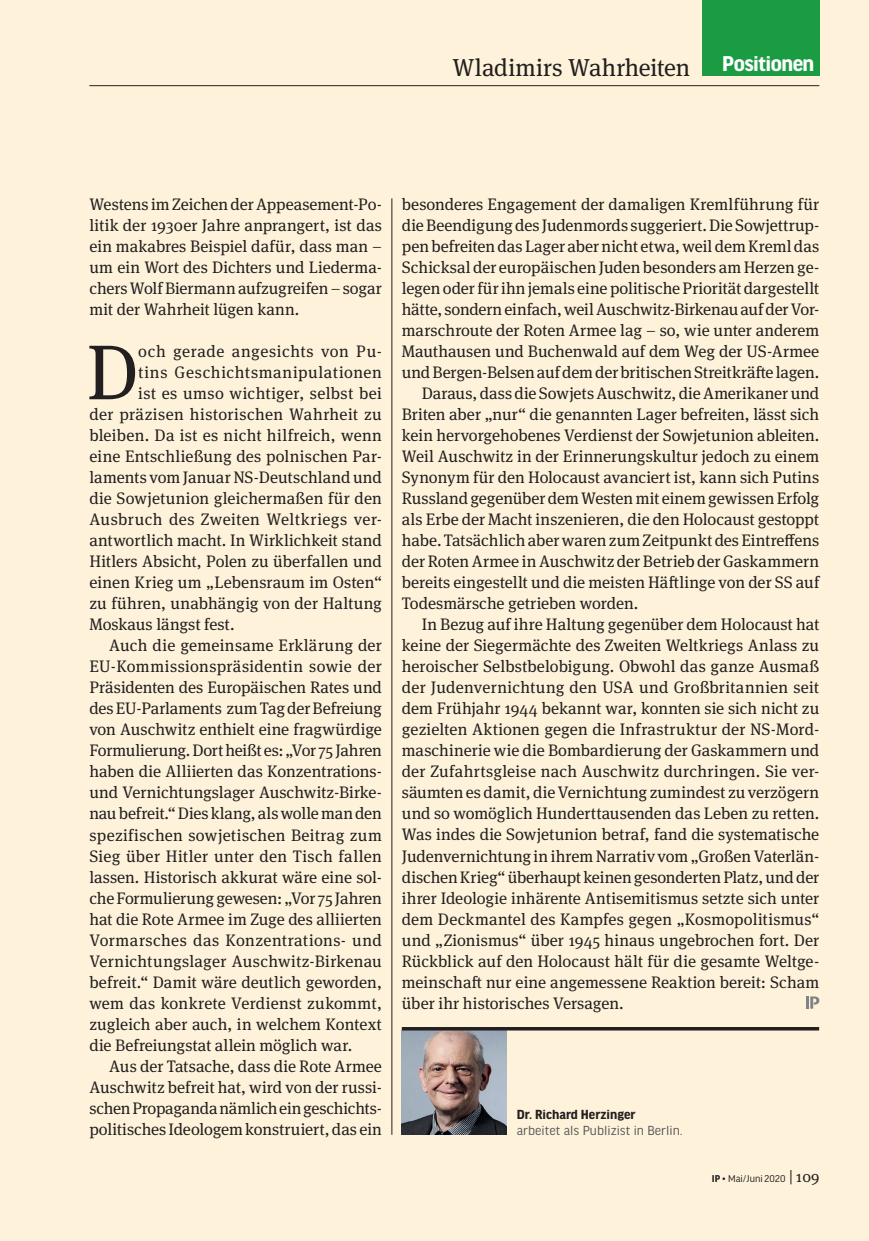
<style>
.page{position:relative;width:869px;height:1241px;background:#fff}
.page>*{position:absolute;margin:0;border:0;box-sizing:border-box;transform-origin:0 0}
.t1{font:77.52px "Meta Serif Pro";color:#231f20}
.t2{font:24.5px "Meta Serif Pro";letter-spacing:-.005em;color:#231f20}
.t3{font:700 22.75px "Good Headline Pro";letter-spacing:-.025em;color:#fff}
.t4{font:16.62px/21px "Meta Serif Pro";color:#231f20;text-align:justify}
.t5{font:16.62px "Meta Serif Pro";letter-spacing:.02em;color:#231f20}
.t6{font:16.62px "Meta Serif Pro";letter-spacing:.025em;color:#231f20}
.t7{font:16.62px "Meta Serif Pro";letter-spacing:.035em;color:#231f20}
.t8{font:14px "Good Headline Pro";color:#57585a}
.t9{font:700 14px "Good Headline Pro";color:#231f20}
.t10{font:10.5px "Good Headline Pro";color:#231f20}
.s1{font-weight:700}
.s2{font-family:"Meta Serif Pro";font-size:15.75px}
</style>
<div class="page">
<div style="left:0;top:0;width:868px;height:1240px;background:#fef3da"></div>
<hr style="left:89px;top:85px;width:730px;height:1px;background:#231f20">
<div style="left:701px;top:0;width:118px;height:76px;background:#1b9c42"></div>
<hr style="left:391px;top:198px;width:1px;height:936px;background:#231f20">
<img style="left:401px;top:1030px;width:105px;height:104px">
<svg style="left:401px;top:1027px;width:417px;height:3px"></svg>
<svg style="left:806px;top:996px;width:13px;height:12px"></svg>
<h2 class="t2" style="left:452px;top:49px;width:239px">Wladimirs Wahrheiten</h2>
<h3 class="t3" style="left:721px;top:53px;width:94px">Positionen</h3>
<p class="t4" style="left:89px;top:193px;width:294px">Westens im Zeichen der Appeasement-Po&shy;litik der 1930er Jahre anprangert, ist das ein makabres Beispiel dafür, dass man – um ein Wort des Dichters und Liederma&shy;chers Wolf Biermann aufzugreifen – sogar mit der Wahrheit lügen kann.</p>
<h1 class="t1" style="left:86px;top:316px;width:53px">D</h1>
<p class="t7" style="left:138px;top:339px;width:245px">och gerade angesichts von Pu-</p>
<p class="t7" style="left:138px;top:360px;width:245px">tins Geschichtsmanipulationen</p>
<p class="t5" style="left:138px;top:381px;width:245px">ist es umso wichtiger, selbst bei</p>
<p class="t6" style="left:89px;top:402px;width:294px">der präzisen historischen Wahrheit zu</p>
<p class="t5" style="left:89px;top:423px;width:294px">bleiben. Da ist es nicht hilfreich, wenn</p>
<p class="t4" style="left:89px;top:445px;width:294px">eine Entschließung des polnischen Par-</p>
<p class="t4" style="left:89px;top:466px;width:294px">laments vom Januar NS-Deutschland und</p>
<p class="t4" style="left:89px;top:487px;width:294px">die Sowjetunion gleichermaßen für den</p>
<p class="t6" style="left:89px;top:507px;width:294px">Ausbruch des Zweiten Weltkriegs ver-</p>
<p class="t4" style="left:89px;top:529px;width:294px">antwortlich macht. In Wirklichkeit stand</p>
<p class="t4" style="left:89px;top:550px;width:294px">Hitlers Absicht, Polen zu überfallen und</p>
<p class="t4" style="left:89px;top:571px;width:294px">einen Krieg um „Lebensraum im Osten“</p>
<p class="t4" style="left:89px;top:592px;width:294px">zu führen, unabhängig von der Haltung</p>
<p class="t4" style="left:89px;top:613px;width:147px">Moskaus längst fest.</p>
<p class="t4" style="left:109px;top:634px;width:274px">Auch die gemeinsame Erklärung der</p>
<p class="t5" style="left:89px;top:654px;width:294px">EU-Kommissionspräsidentin sowie der</p>
<p class="t4" style="left:89px;top:676px;width:294px">Präsidenten des Europäischen Rates und</p>
<p class="t4" style="left:89px;top:697px;width:294px">des EU-Parlaments zum Tag der Befreiung</p>
<p class="t4" style="left:89px;top:718px;width:294px">von Auschwitz enthielt eine fragwürdige</p>
<p class="t4" style="left:89px;top:739px;width:294px">Formulierung. Dort heißt es: „Vor 75 Jahren</p>
<p class="t4" style="left:89px;top:760px;width:294px">haben die Alliierten das Konzentrations-</p>
<p class="t4" style="left:89px;top:781px;width:294px">und Vernichtungslager Auschwitz-Birke-</p>
<p class="t4" style="left:89px;top:802px;width:294px">nau befreit.“ Dies klang, als wolle man den</p>
<p class="t5" style="left:89px;top:822px;width:294px">spezifischen sowjetischen Beitrag zum</p>
<p class="t5" style="left:89px;top:843px;width:294px">Sieg über Hitler unter den Tisch fallen</p>
<p class="t4" style="left:89px;top:865px;width:294px">lassen. Historisch akkurat wäre eine sol-</p>
<p class="t4" style="left:89px;top:886px;width:294px">che Formulierung gewesen: „Vor 75 Jahren</p>
<p class="t4" style="left:89px;top:907px;width:294px">hat die Rote Armee im Zuge des alliierten</p>
<p class="t6" style="left:89px;top:927px;width:294px">Vormarsches das Konzentrations- und</p>
<p class="t4" style="left:89px;top:949px;width:294px">Vernichtungslager Auschwitz-Birkenau</p>
<p class="t4" style="left:89px;top:970px;width:294px">befreit.“ Damit wäre deutlich geworden,</p>
<p class="t4" style="left:89px;top:991px;width:294px">wem das konkrete Verdienst zukommt,</p>
<p class="t4" style="left:89px;top:1012px;width:294px">zugleich aber auch, in welchem Kontext</p>
<p class="t4" style="left:89px;top:1033px;width:264px">die Befreiungstat allein möglich war.</p>
<p class="t4" style="left:109px;top:1054px;width:274px">Aus der Tatsache, dass die Rote Armee</p>
<p class="t4" style="left:89px;top:1075px;width:294px">Auschwitz befreit hat, wird von der russi-</p>
<p class="t4" style="left:89px;top:1096px;width:294px">schen Propaganda nämlich ein geschichts-</p>
<p class="t4" style="left:89px;top:1117px;width:294px">politisches Ideologem konstruiert, das ein</p>
<p class="t4" style="left:401px;top:193px;width:419px">besonderes Engagement der damaligen Kremlführung für</p>
<p class="t4" style="left:401px;top:214px;width:419px">die Beendigung des Judenmords suggeriert. Die Sowjettrup-</p>
<p class="t4" style="left:401px;top:235px;width:419px">pen befreiten das Lager aber nicht etwa, weil dem Kreml das</p>
<p class="t4" style="left:401px;top:256px;width:419px">Schicksal der europäischen Juden besonders am Herzen ge-</p>
<p class="t4" style="left:401px;top:277px;width:419px">legen oder für ihn jemals eine politische Priorität dargestellt</p>
<p class="t4" style="left:401px;top:298px;width:419px">hätte, sondern einfach, weil Auschwitz-Birkenau auf der Vor-</p>
<p class="t4" style="left:401px;top:319px;width:419px">marschroute der Roten Armee lag – so, wie unter anderem</p>
<p class="t4" style="left:401px;top:340px;width:419px">Mauthausen und Buchenwald auf dem Weg der US-Armee</p>
<p class="t4" style="left:401px;top:361px;width:419px">und Bergen-Belsen auf dem der britischen Streitkräfte lagen.</p>
<p class="t4" style="left:421px;top:382px;width:399px">Daraus, dass die Sowjets Auschwitz, die Amerikaner und</p>
<p class="t4" style="left:401px;top:403px;width:419px">Briten aber „nur“ die genannten Lager befreiten, lässt sich</p>
<p class="t4" style="left:401px;top:424px;width:419px">kein hervorgehobenes Verdienst der Sowjetunion ableiten.</p>
<p class="t4" style="left:401px;top:445px;width:419px">Weil Auschwitz in der Erinnerungskultur jedoch zu einem</p>
<p class="t4" style="left:401px;top:466px;width:419px">Synonym für den Holocaust avanciert ist, kann sich Putins</p>
<p class="t4" style="left:401px;top:487px;width:419px">Russland gegenüber dem Westen mit einem gewissen Erfolg</p>
<p class="t4" style="left:401px;top:508px;width:419px">als Erbe der Macht inszenieren, die den Holocaust gestoppt</p>
<p class="t4" style="left:401px;top:529px;width:419px">habe. Tatsächlich aber waren zum Zeitpunkt des Eintreffens</p>
<p class="t4" style="left:401px;top:550px;width:419px">der Roten Armee in Auschwitz der Betrieb der Gaskammern</p>
<p class="t4" style="left:401px;top:571px;width:419px">bereits eingestellt und die meisten Häftlinge von der SS auf</p>
<p class="t4" style="left:401px;top:592px;width:238px">Todesmärsche getrieben worden.</p>
<p class="t4" style="left:421px;top:613px;width:399px">In Bezug auf ihre Haltung gegenüber dem Holocaust hat</p>
<p class="t4" style="left:401px;top:634px;width:419px">keine der Siegermächte des Zweiten Weltkriegs Anlass zu</p>
<p class="t4" style="left:401px;top:655px;width:419px">heroischer Selbstbelobigung. Obwohl das ganze Ausmaß</p>
<p class="t4" style="left:401px;top:676px;width:419px">der Judenvernichtung den USA und Großbritannien seit</p>
<p class="t4" style="left:401px;top:697px;width:419px">dem Frühjahr 1944 bekannt war, konnten sie sich nicht zu</p>
<p class="t4" style="left:401px;top:718px;width:419px">gezielten Aktionen gegen die Infrastruktur der NS-Mord-</p>
<p class="t4" style="left:401px;top:739px;width:419px">maschinerie wie die Bombardierung der Gaskammern und</p>
<p class="t4" style="left:401px;top:760px;width:419px">der Zufahrtsgleise nach Auschwitz durchringen. Sie ver-</p>
<p class="t4" style="left:401px;top:781px;width:419px">säumten es damit, die Vernichtung zumindest zu verzögern</p>
<p class="t4" style="left:401px;top:802px;width:419px">und so womöglich Hunderttausenden das Leben zu retten.</p>
<p class="t4" style="left:401px;top:823px;width:419px">Was indes die Sowjetunion betraf, fand die systematische</p>
<p class="t4" style="left:401px;top:844px;width:419px">Judenvernichtung in ihrem Narrativ vom „Großen Vaterlän-</p>
<p class="t4" style="left:401px;top:865px;width:419px">dischen Krieg“ überhaupt keinen gesonderten Platz, und der</p>
<p class="t4" style="left:401px;top:886px;width:419px">ihrer Ideologie inhärente Antisemitismus setzte sich unter</p>
<p class="t4" style="left:401px;top:907px;width:419px">dem Deckmantel des Kampfes gegen „Kosmopolitismus“</p>
<p class="t4" style="left:401px;top:928px;width:419px">und „Zionismus“ über 1945 hinaus ungebrochen fort. Der</p>
<p class="t4" style="left:401px;top:949px;width:419px">Rückblick auf den Holocaust hält für die gesamte Weltge-</p>
<p class="t4" style="left:401px;top:970px;width:419px">meinschaft nur eine angemessene Reaktion bereit: Scham</p>
<p class="t4" style="left:401px;top:991px;width:223px">über ihr historisches Versagen.</p>
<p class="t9" style="left:516px;top:1107px;width:120px">Dr. Richard Herzinger</p>
<p class="t8" style="left:516px;top:1123px;width:167px">arbeitet als Publizist in Berlin.</p>
<p class="t10" style="left:711px;top:1173px;width:109px"><span class="s1">IP</span> • Mai/Juni 2020 <span class="s2">| 109</span></p>
</div>
